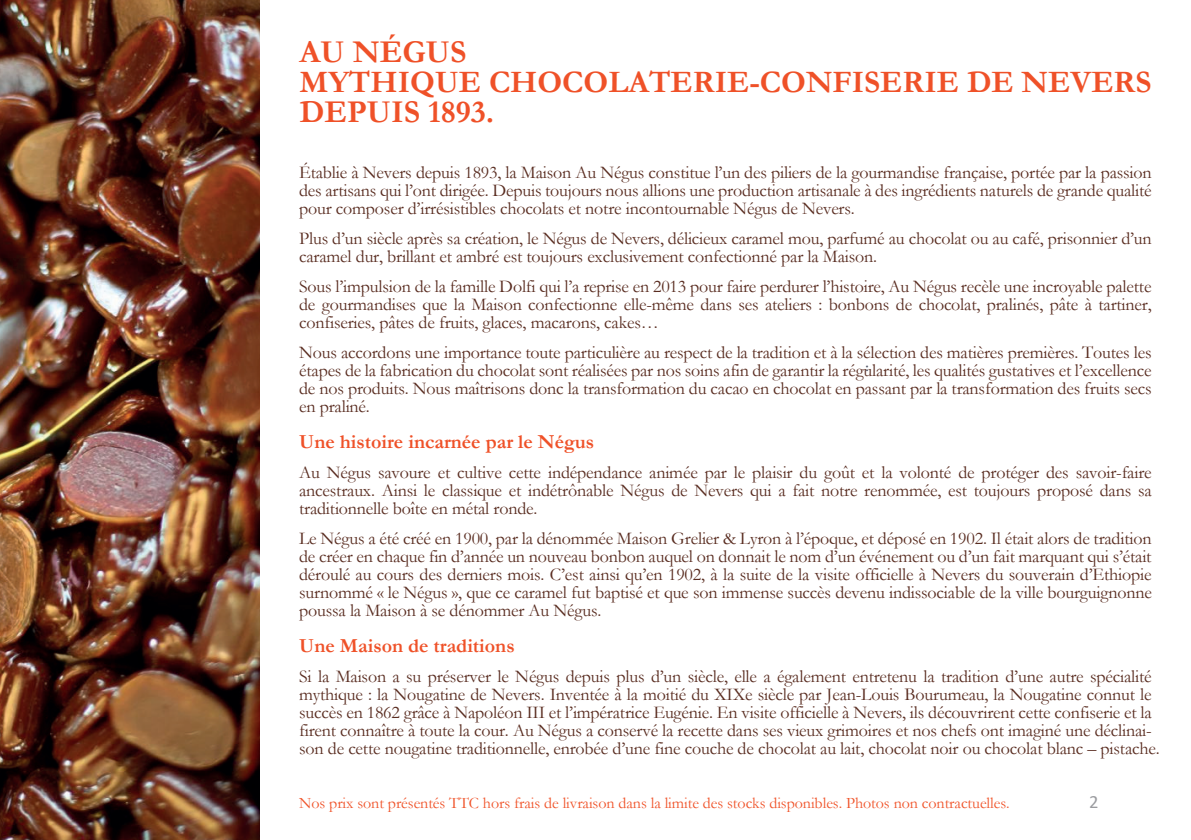
<style>
.page{position:relative;width:1191px;height:840px;background:#fff}
.page>*{position:absolute;margin:0;border:0;box-sizing:border-box;transform-origin:0 0}
.t1{font:700 32px "Garamond";color:#ef5128}
.t2{font:700 31.4px "Garamond";color:#ef5128}
.t3{font:700 20px "Garamond";color:#ef5128}
.t4{font:18.6px "Calibri";color:#9b9ca0}
.t5{font:18px/18px "Garamond";letter-spacing:-.01em;color:#592c20;text-align:justify}
.t6{font:16px "Garamond";letter-spacing:-.005em;color:#f05329}
.t7{font:13.4px "Bentham";color:#484e5f}
</style>
<div class="page">
<img style="left:0;top:0;width:260px;height:839px">
<h1 class="t1" style="left:299px;top:30px;width:168px">AU NÉGUS</h1>
<h2 class="t2" style="left:299px;top:61px;width:853px">MYTHIQUE CHOCOLATERIE-CONFISERIE DE NEVERS</h2>
<h1 class="t1" style="left:299px;top:90px;width:196px">DEPUIS 1893.</h1>
<p class="t5" style="left:299px;top:162px;width:854px">Établie à Nevers depuis 1893, la Maison Au Négus constitue l’un des piliers de la gourmandise française, portée par la passion des artisans qui l’ont dirigée. Depuis toujours nous allions une production artisanale à des ingrédients naturels de grande qualité pour composer d’irrésistibles chocolats et notre incontournable Négus de Nevers.</p>
<p class="t5" style="left:299px;top:228px;width:854px">Plus d’un siècle après sa création, le Négus de Nevers, délicieux caramel mou, parfumé au chocolat ou au café, prisonnier d’un caramel dur, brillant et ambré est toujours exclusivement confectionné par la Maison.</p>
<p class="t5" style="left:299px;top:276px;width:854px">Sous l’impulsion de la famille Dolfi qui l’a reprise en 2013 pour faire perdurer l’histoire, Au Négus recèle une incroyable palette de gourmandises que la Maison confectionne elle-même dans ses ateliers : bonbons de chocolat, pralinés, pâte à tartiner, confiseries, pâtes de fruits, glaces, macarons, cakes…</p>
<p class="t5" style="left:299px;top:342px;width:854px">Nous accordons une importance toute particulière au respect de la tradition et à la sélection des matières premières. Toutes les étapes de la fabrication du chocolat sont réalisées par nos soins afin de garantir la régularité, les qualités gustatives et l’excellence de nos produits. Nous maîtrisons donc la transformation du cacao en chocolat en passant par la transformation des fruits secs en praliné.</p>
<p class="t3" style="left:299px;top:428px;width:297px">Une histoire incarnée par le Négus</p>
<p class="t5" style="left:299px;top:462px;width:854px">Au Négus savoure et cultive cette indépendance animée par le plaisir du goût et la volonté de protéger des savoir-faire ancestraux. Ainsi le classique et indétrônable Négus de Nevers qui a fait notre renommée, est toujours proposé dans sa traditionnelle boîte en métal ronde.</p>
<p class="t5" style="left:299px;top:528px;width:854px">Le Négus a été créé en 1900, par la dénommée Maison Grelier &amp; Lyron à l’époque, et déposé en 1902. Il était alors de tradition de créer en chaque fin d’année un nouveau bonbon auquel on donnait le nom d’un événement ou d’un fait marquant qui s’était déroulé au cours des derniers mois. C’est ainsi qu’en 1902, à la suite de la visite officielle à Nevers du souverain d’Ethiopie surnommé « le Négus », que ce caramel fut baptisé et que son immense succès devenu indissociable de la ville bourguignonne poussa la Maison à se dénommer Au Négus.</p>
<p class="t3" style="left:299px;top:632px;width:217px">Une Maison de traditions</p>
<p class="t5" style="left:299px;top:666px;width:862px;text-align:left">Si la Maison a su préserver le Négus depuis plus d’un siècle, elle a également entretenu la tradition d’une autre spécialité mythique : la Nougatine de Nevers. Inventée à la moitié du XIXe siècle par Jean-Louis Bourumeau, la Nougatine connut le succès en 1862 grâce à Napoléon III et l’impératrice Eugénie. En visite officielle à Nevers, ils découvrirent cette confiserie et la firent connaître à toute la cour. Au Négus a conservé la recette dans ses vieux grimoires et nos chefs ont imaginé une déclinai&shy;son de cette nougatine traditionnelle, enrobée d’une fine couche de chocolat au lait, chocolat noir ou chocolat blanc – pistache.</p>
<p class="t7" style="left:865px;top:359px;width:5px">:</p>
<p class="t6" style="left:299px;top:792px;width:712px">Nos prix sont présentés TTC hors frais de livraison dans la limite des stocks disponibles. Photos non contractuelles.</p>
<p class="t4" style="left:1089px;top:788px;width:11px">2</p>
</div>
